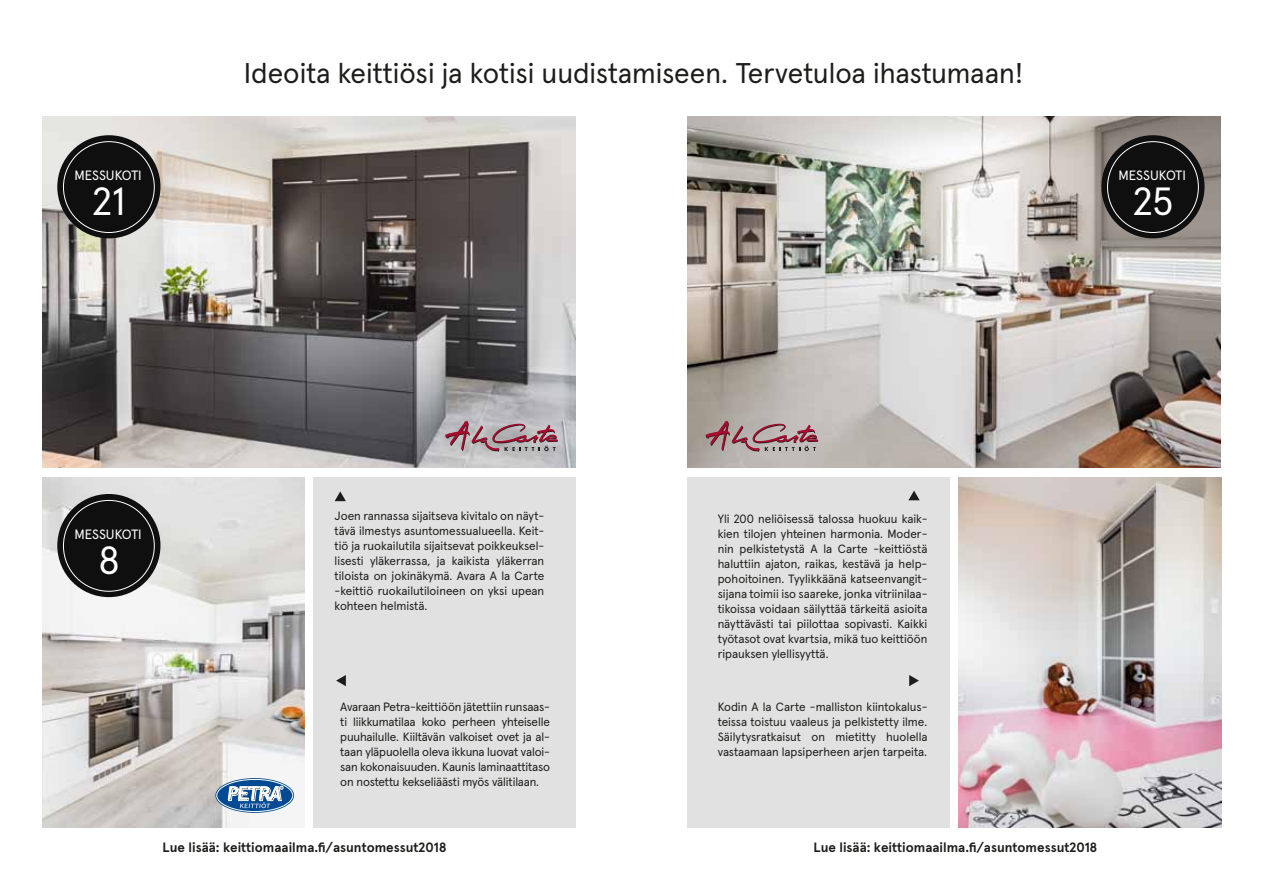
<style>
.page{position:relative;width:1263px;height:893px;background:#fff}
.page>*{position:absolute;margin:0;border:0;box-sizing:border-box;transform-origin:0 0}
.t1{font:39.3px "Apercu";color:#fff}
.t2{font:28.5px "Apercu";color:#1d1d1b}
.t3{font:700 13.5px "Apercu";color:#1d1d1b}
.t4{font:13.5px "Apercu";letter-spacing:-.005em;color:#fff}
.t5{font:12px/15px "Apercu";color:#1d1d1b;text-align:justify}
</style>
<div class="page">
<img style="left:43px;top:117px;width:532px;height:351px">
<img style="left:687px;top:117px;width:533px;height:351px">
<img style="left:959px;top:477px;width:262px;height:350px">
<img style="left:43px;top:477px;width:262px;height:350px">
<div style="left:313px;top:477px;width:262px;height:350px;background:#e1e1e1"></div>
<div style="left:687px;top:477px;width:263px;height:350px;background:#e1e1e1"></div>
<svg style="left:705px;top:421px;width:113px;height:31px;background:#aa8b8e"></svg>
<svg style="left:335px;top:491px;width:11px;height:10px"></svg>
<svg style="left:336px;top:675px;width:10px;height:11px"></svg>
<svg style="left:908px;top:491px;width:12px;height:9px"></svg>
<svg style="left:909px;top:675px;width:10px;height:11px"></svg>
<div style="left:1101px;top:135px;width:103px;height:103px;background:#0e0f0e;border-radius:50%"></div>
<div style="left:57px;top:135px;width:103px;height:103px;background:#0e0f0e;border-radius:50%"></div>
<div style="left:57px;top:494px;width:103px;height:103px;background:#0e0f0e;border-radius:50%"></div>
<svg style="left:445px;top:421px;width:113px;height:31px;background:#ac9199"></svg>
<svg style="left:215px;top:778px;width:79px;height:35px"></svg>
<svg style="left:217px;top:779px;width:76px;height:32px"></svg>
<div style="left:216px;top:779px;width:77px;height:33px;border:1px solid #fff;border-radius:50%"></div>
<svg style="left:228px;top:786px;width:55px;height:22px"></svg>
<p class="t4" style="left:74px;top:165px;width:69px">MESSUKOTI</p>
<h1 class="t1" style="left:93px;top:171px;width:35px">21</h1>
<h2 class="t2" style="left:244px;top:51px;width:781px">Ideoita keittiösi ja kotisi uudistamiseen. Tervetuloa ihastumaan!</h2>
<p class="t4" style="left:1118px;top:165px;width:69px">MESSUKOTI</p>
<h1 class="t1" style="left:1133px;top:171px;width:41px">25</h1>
<p class="t4" style="left:74px;top:523px;width:69px">MESSUKOTI</p>
<h1 class="t1" style="left:99px;top:530px;width:22px">8</h1>
<p class="t5" style="left:335px;top:507px;width:211px">Joen rannassa sijaitseva kivitalo on näyt&shy;tävä ilmestys asuntomessualueella. Keit&shy;tiö ja ruokailutila sijaitsevat poikkeuksel&shy;lisesti yläkerrassa, ja kaikista yläkerran tiloista on jokinäkymä. Avara A la Carte -keittiö ruokailutiloineen on yksi upean kohteen helmistä.</p>
<p class="t5" style="left:340px;top:698px;width:211px">Avaraan Petra-keittiöön jätettiin runsaas&shy;ti liikkumatilaa koko perheen yhteiselle puuhailulle. Kiiltävän valkoiset ovet ja al&shy;taan yläpuolella oleva ikkuna luovat valoi&shy;san kokonaisuuden. Kaunis laminaattitaso on nostettu kekseliäästi myös välitilaan.</p>
<p class="t3" style="left:163px;top:837px;width:285px">Lue lisää: keittiomaailma.fi/asuntomessut2018</p>
<p class="t5" style="left:718px;top:510px;width:211px">Yli 200 neliöisessä talossa huokuu kaik&shy;kien tilojen yhteinen harmonia. Moder&shy;nin pelkistetystä A la Carte -keittiöstä haluttiin ajaton, raikas, kestävä ja help&shy;pohoitoinen. Tyylikkäänä katseenvangit&shy;sijana toimii iso saareke, jonka vitriinilaa&shy;tikoissa voidaan säilyttää tärkeitä asioita näyttävästi tai piilottaa sopivasti. Kaikki työtasot ovat kvartsia, mikä tuo keittiöön ripauksen ylellisyyttä.</p>
<p class="t5" style="left:718px;top:698px;width:211px">Kodin A la Carte -malliston kiintokalus&shy;teissa toistuu vaaleus ja pelkistetty ilme.<br>Säilytysratkaisut on mietitty huolella vastaamaan lapsiperheen arjen tarpeita.</p>
<p class="t3" style="left:813px;top:837px;width:285px">Lue lisää: keittiomaailma.fi/asuntomessut2018</p>
</div>
